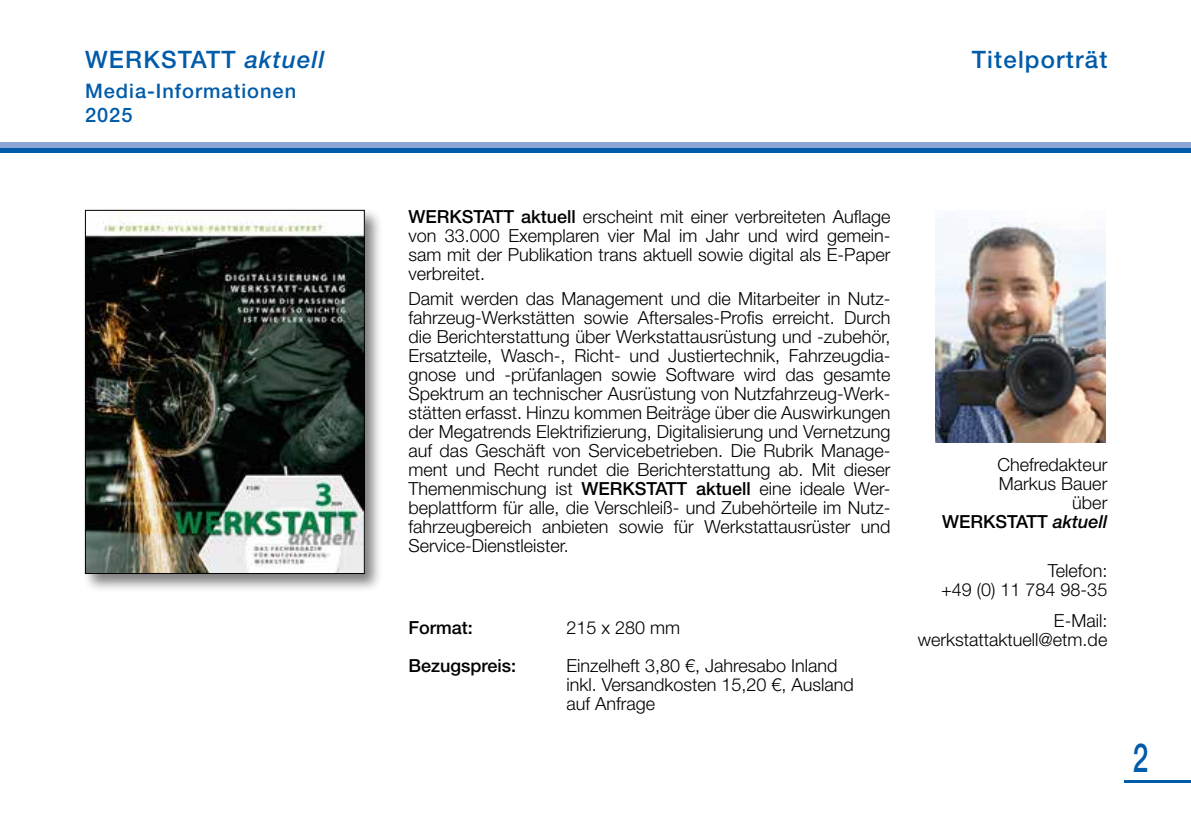
<style>
.page{position:relative;width:1191px;height:840px;background:#fff}
.page>*{position:absolute;margin:0;border:0;box-sizing:border-box;transform-origin:0 0}
.t1{font:500 40px "Helvetica Neue LT Std";color:#005ba9;scale:.7 1}
.t2{font:500 24px "Helvetica Neue LT Std";letter-spacing:.05em;color:#005ba9}
.t3{font:500 20px/24px "Helvetica Neue LT Std";letter-spacing:.05em;color:#005ba9}
.t4{font:300 18px/19px "Helvetica Neue LT Std";color:#000;text-align:right}
.t5{font:500 18px "Helvetica Neue LT Std";color:#000}
.s1{font-style:italic}
.s2{font-weight:500}
.s3{font-weight:500;font-style:italic}
</style>
<div class="page">
<hr style="left:1124px;top:780px;width:67px;height:2px;background:#005ba9">
<div style="left:0;top:147px;width:1191px;height:6px;background:#005ba9"></div>
<div style="left:0;top:142px;width:1191px;height:5px;background:#8ba5d6"></div>
<div style="left:82px;top:207px;width:301px;height:385px;background:#000;opacity:.5"></div>
<img style="left:87px;top:212px;width:275px;height:359px">
<div style="left:85px;top:210px;width:279px;height:363px;border:1px solid #000"></div>
<img style="left:935px;top:215px;width:171px;height:227px">
<h2 class="t2" style="left:85px;top:45px;width:241px">WERKSTATT <span class="s1">aktuell</span></h2>
<h2 class="t2" style="left:971px;top:45px;width:137px">Titelporträt</h2>
<p class="t3" style="left:85px;top:79px;width:213px">Media-Informationen<br>2025</p>
<p class="t4" style="left:408px;top:206px;width:483px;text-align:justify"><span class="s2">WERKSTATT aktuell</span> erscheint mit einer verbreiteten Auflage von 33.000 Exemplaren vier Mal im Jahr und wird gemein&shy;sam mit der Publikation trans aktuell sowie digital als E-Paper verbreitet.</p>
<p class="t4" style="left:408px;top:288px;width:483px;text-align:justify">Damit werden das Management und die Mitarbeiter in Nutz&shy;fahrzeug-Werkstätten sowie Aftersales-Profis erreicht. Durch die Berichterstattung über Werkstattausrüstung und -zubehör, Ersatzteile, Wasch-, Richt- und Justiertechnik, Fahrzeugdia&shy;gnose und -prüfanlagen sowie Software wird das gesamte Spektrum an technischer Ausrüstung von Nutzfahrzeug-Werk&shy;stätten erfasst. Hinzu kommen Beiträge über die Auswirkungen der Megatrends Elektrifizierung, Digitalisierung und Vernetzung auf das Geschäft von Servicebetrieben. Die Rubrik Manage&shy;ment und Recht rundet die Berichterstattung ab. Mit dieser Themenmischung ist <span class="s2">WERKSTATT aktuell</span> eine ideale Wer&shy;beplattform für alle, die Verschleiß- und Zubehörteile im Nutz&shy;fahrzeugbereich anbieten sowie für Werkstattausrüster und Service-Dienstleister.</p>
<p class="t5" style="left:408px;top:616px;width:66px">Format:</p>
<p class="t4" style="left:566px;top:617px;width:115px">215 x 280 mm</p>
<p class="t5" style="left:408px;top:654px;width:109px">Bezugspreis:</p>
<p class="t4" style="left:566px;top:655px;width:289px;text-align:left">Einzelheft 3,80 €, Jahresabo Inland inkl. Versandkosten 15,20 €, Ausland auf Anfrage</p>
<p class="t4" style="left:942px;top:454px;width:167px">Chefredakteur<br>Markus Bauer<br>über<br><span class="s2">WERKSTATT</span> <span class="s3">aktuell</span></p>
<p class="t4" style="left:941px;top:560px;width:168px">Telefon:<br>+49 (0) 11 784 98-35</p>
<p class="t4" style="left:918px;top:610px;width:191px">E-Mail: werkstattaktuell@etm.de</p>
<h1 class="t1" style="left:1132px;top:733px;width:24px">2</h1>
</div>
